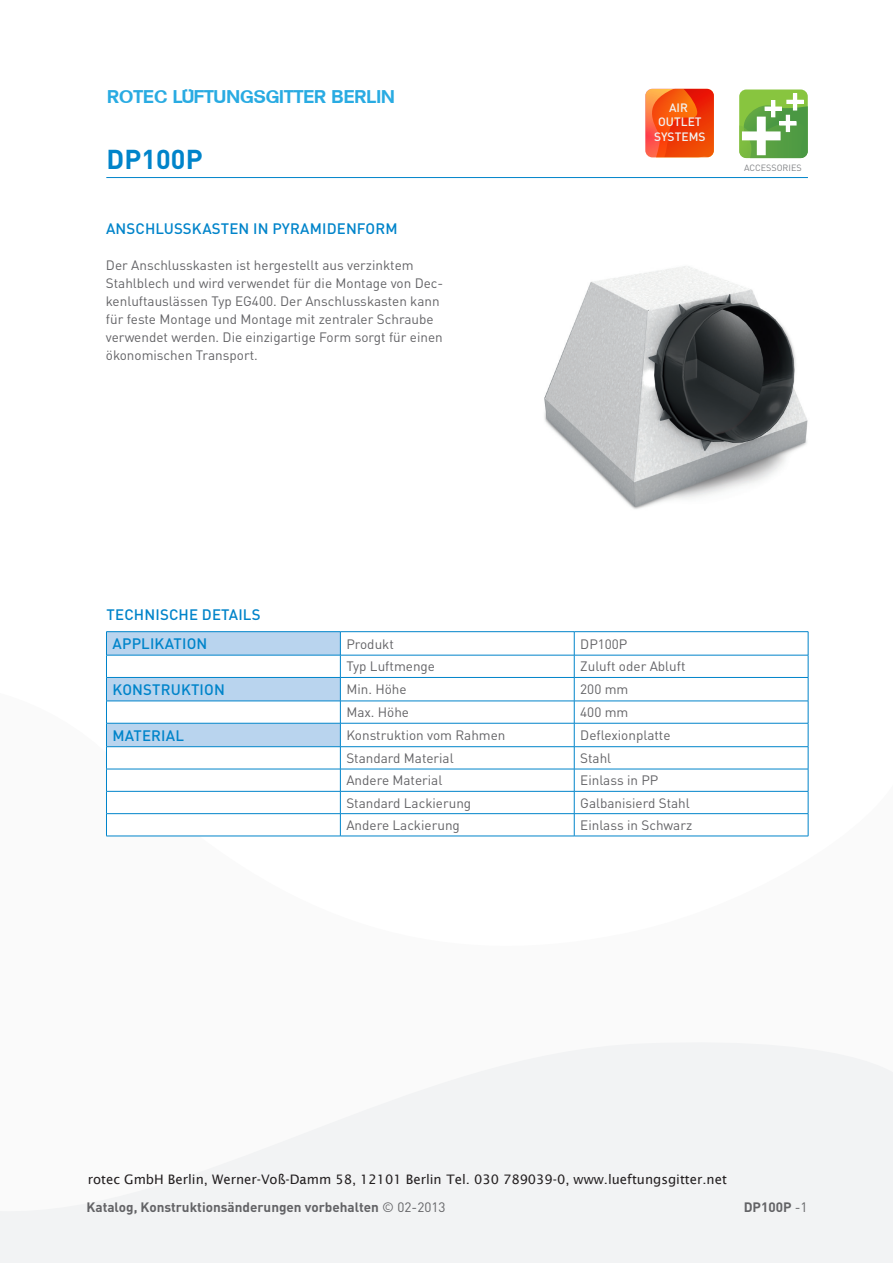
<style>
.page{position:relative;width:893px;height:1263px;background:#fff}
.page>*{position:absolute;margin:0;border:0;box-sizing:border-box;transform-origin:0 0}
.TITLE_UP_Line{font:700 27px "DIN Pro";letter-spacing:.005em;color:#0084ca}
.t1{font:700 18px "Adam Becker";color:#29abe2}
.BODY{font:500 15px "DIN Pro";letter-spacing:.01em;color:#0084ca}
.BODY_FAT{font:500 15px "DIN Pro";letter-spacing:.01em;color:#0084ca}
.BODY-2{font:13.5px/18px "DIN Pro";color:#636366}
.TUSSEN{font:13.5px "DIN Pro";color:#636366}
.BODY-3{font:700 13.5px "DIN Pro";color:#636366}
.t2{font:13.05px "Lucida Sans";color:#231f20}
.t3{font:500 12px/14.5px "DIN Pro";color:#f1f3f3;text-align:center}
.t4{font:9px "DIN Pro";color:#808285}
.s1{font-weight:400}
</style>
<div class="page">
<div style="left:0;top:1042px;width:893px;height:221px;background:#f2f3f4"></div>
<hr style="left:106px;top:177px;width:702px;height:1px;background:#0084ca">
<svg style="left:645px;top:89px;width:69px;height:68px;background:#f34e15"></svg>
<svg style="left:739px;top:90px;width:69px;height:68px;background:#78b557"></svg>
<div style="left:757px;top:117px;width:8px;height:37px;background:#fff"></div>
<div style="left:757px;top:117px;width:9px;height:38px;border:2px solid #fff"></div>
<div style="left:743px;top:132px;width:37px;height:8px;background:#fff"></div>
<div style="left:742px;top:131px;width:39px;height:9px;border:2px solid #fff"></div>
<img style="left:544px;top:266px;width:264px;height:243px">
<hr style="left:106px;top:631px;width:234px;height:1px;background:#0084ca">
<hr style="left:340px;top:631px;width:234px;height:1px;background:#0084ca">
<hr style="left:574px;top:631px;width:234px;height:1px;background:#0084ca">
<hr style="left:340px;top:655px;width:234px;height:1px;background:#0084ca">
<hr style="left:574px;top:655px;width:234px;height:1px;background:#0084ca">
<hr style="left:340px;top:677px;width:234px;height:1px;background:#0084ca">
<hr style="left:574px;top:677px;width:234px;height:1px;background:#0084ca">
<hr style="left:340px;top:701px;width:234px;height:1px;background:#0084ca">
<hr style="left:574px;top:701px;width:234px;height:1px;background:#0084ca">
<hr style="left:340px;top:723px;width:234px;height:1px;background:#0084ca">
<hr style="left:574px;top:723px;width:234px;height:1px;background:#0084ca">
<hr style="left:340px;top:746px;width:234px;height:1px;background:#0084ca">
<hr style="left:574px;top:746px;width:234px;height:1px;background:#0084ca">
<hr style="left:340px;top:769px;width:234px;height:1px;background:#0084ca">
<hr style="left:574px;top:769px;width:234px;height:1px;background:#0084ca">
<hr style="left:340px;top:791px;width:234px;height:1px;background:#0084ca">
<hr style="left:574px;top:791px;width:234px;height:1px;background:#0084ca">
<hr style="left:340px;top:813px;width:234px;height:1px;background:#0084ca">
<svg style="left:106px;top:632px;width:235px;height:204px"></svg>
<hr style="left:574px;top:813px;width:234px;height:1px;background:#0084ca">
<svg style="left:574px;top:632px;width:1px;height:204px"></svg>
<svg style="left:808px;top:632px;width:1px;height:204px"></svg>
<hr style="left:106px;top:836px;width:234px;height:1px;background:#0084ca">
<hr style="left:340px;top:836px;width:234px;height:1px;background:#0084ca">
<hr style="left:574px;top:836px;width:234px;height:1px;background:#0084ca">
<h2 class="t1" style="left:107px;top:86px;width:289px">ROTEC LÜFTUNGSGITTER BERLIN</h2>
<p class="TITLE_UP_Line" style="left:106px;top:137px;width:98px">DP100P</p>
<p class="BODY" style="left:106px;top:216px;width:293px">ANSCHLUSSKASTEN IN PYRAMIDENFORM</p>
<p class="BODY-2" style="left:106px;top:255px;width:339px">Der Anschlusskasten ist hergestellt aus verzinktem Stahlblech und wird verwendet für die Montage von Dec&shy;kenluftauslässen Typ EG400. Der Anschlusskasten kann für feste Montage und Montage mit zentraler Schraube verwendet werden. Die einzigartige Form sorgt für einen ökonomischen Transport.</p>
<p class="t3" style="left:654px;top:99px;width:53px">AIR<br>OUTLET<br>SYSTEMS</p>
<p class="t4" style="left:744px;top:160px;width:59px">ACCESSORIES</p>
<p class="BODY_FAT" style="left:107px;top:602px;width:155px">TECHNISCHE DETAILS</p>
<p class="BODY" style="left:113px;top:631px;width:96px">APPLIKATION</p>
<p class="TUSSEN" style="left:346px;top:633px;width:49px">Produkt</p>
<p class="TUSSEN" style="left:580px;top:633px;width:49px">DP100P</p>
<p class="TUSSEN" style="left:346px;top:656px;width:90px">Typ Luftmenge</p>
<p class="TUSSEN" style="left:580px;top:656px;width:107px">Zuluft oder Abluft</p>
<p class="BODY" style="left:113px;top:677px;width:114px">KONSTRUKTION</p>
<p class="TUSSEN" style="left:346px;top:679px;width:62px">Min. Höhe</p>
<p class="TUSSEN" style="left:580px;top:679px;width:50px">200 mm</p>
<p class="TUSSEN" style="left:346px;top:702px;width:64px">Max. Höhe</p>
<p class="TUSSEN" style="left:580px;top:702px;width:50px">400 mm</p>
<p class="BODY" style="left:113px;top:723px;width:73px">MATERIAL</p>
<p class="TUSSEN" style="left:346px;top:725px;width:161px">Konstruktion vom Rahmen</p>
<p class="TUSSEN" style="left:580px;top:725px;width:92px">Deflexionplatte</p>
<p class="TUSSEN" style="left:346px;top:747px;width:109px">Standard Material</p>
<p class="TUSSEN" style="left:580px;top:747px;width:33px">Stahl</p>
<p class="TUSSEN" style="left:346px;top:770px;width:97px">Andere Material</p>
<p class="TUSSEN" style="left:580px;top:770px;width:80px">Einlass in PP</p>
<p class="TUSSEN" style="left:346px;top:792px;width:126px">Standard Lackierung</p>
<p class="TUSSEN" style="left:580px;top:792px;width:111px">Galbanisierd Stahl</p>
<p class="TUSSEN" style="left:346px;top:814px;width:115px">Andere Lackierung</p>
<p class="TUSSEN" style="left:580px;top:814px;width:114px">Einlass in Schwarz</p>
<p class="t2" style="left:88px;top:1171px;width:641px">rotec GmbH Berlin, Werner-Voß-Damm 58, 12101 Berlin Tel. 030 789039-0, www.lueftungsgitter.net</p>
<p class="BODY-3" style="left:87px;top:1196px;width:361px">Katalog, Konstruktionsänderungen vorbehalten <span class="s1">© 02-2013</span></p>
<p class="BODY-3" style="left:744px;top:1195px;width:66px">DP100P <span class="s1">-1</span></p>
</div>
